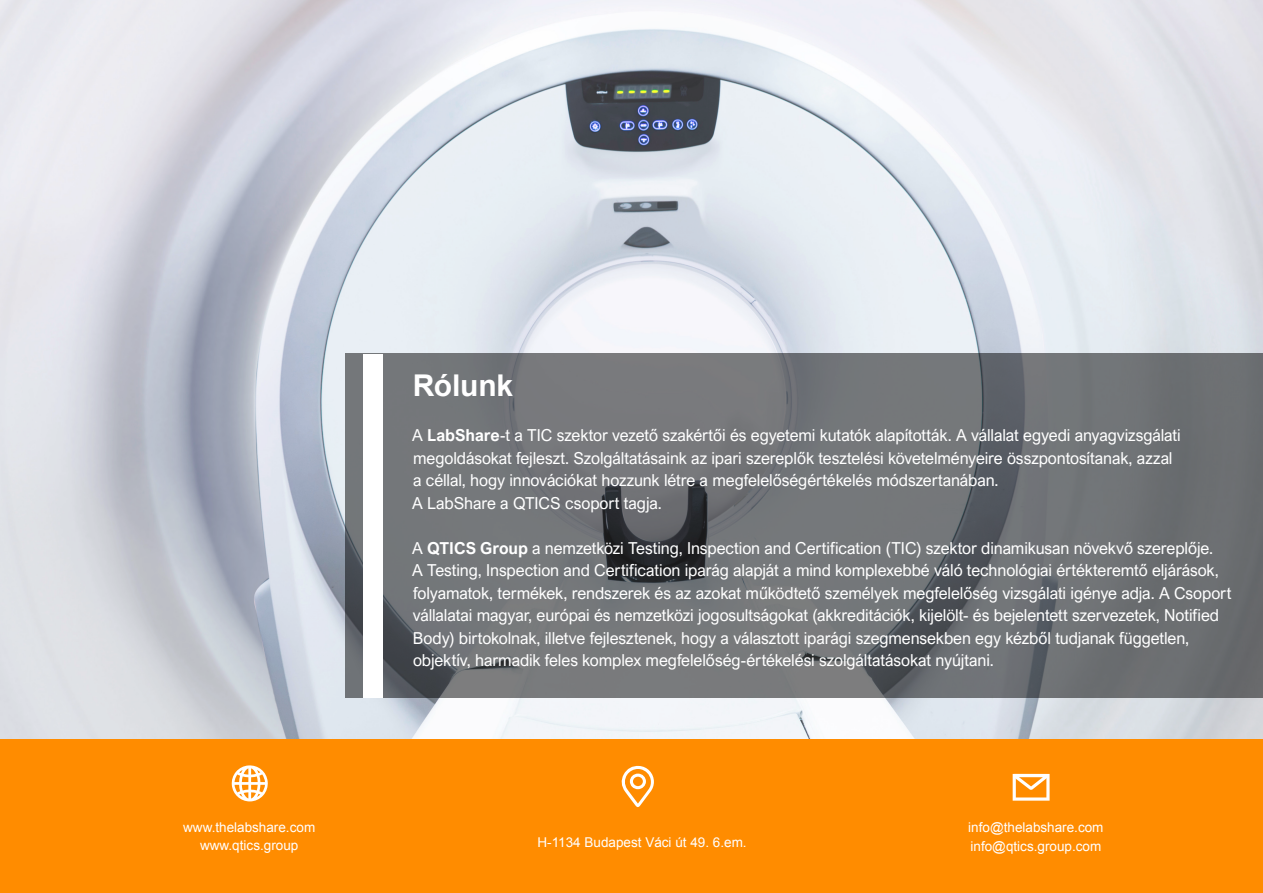
<style>
.page{position:relative;width:1263px;height:893px;background:#fff}
.page>*{position:absolute;margin:0;border:0;box-sizing:border-box;transform-origin:0 0}
.t1{font:700 30px "Arial";letter-spacing:-.005em;color:#fff}
.t2{font:16.5px/22.5px "Arial Nova";letter-spacing:-.005em;color:#fff}
.t3{font:13.5px "Arial";color:#fff}
.s1{font-weight:700}
</style>
<div class="page">
<img style="left:0;top:0;width:1263px;height:740px">
<div style="left:0;top:740px;width:1263px;height:153px;background:#ff8c00"></div>
<svg style="left:621px;top:766px;width:33px;height:41px"></svg>
<svg style="left:231px;top:765px;width:37px;height:36px"></svg>
<svg style="left:1013px;top:774px;width:36px;height:27px"></svg>
<svg style="left:346px;top:353px;width:917px;height:344px;background:#6e7074"></svg>
<div style="left:364px;top:354px;width:19px;height:343px;background:#fff"></div>
<p class="t1" style="left:413px;top:366px;width:102px">Rólunk</p>
<p class="t2" style="left:412px;top:424px;width:770px">A <span class="s1">LabShare</span>-t a TIC szektor vezető szakértői és egyetemi kutatók alapították. A vállalat egyedi anyagvizsgálati megoldásokat fejleszt. Szolgáltatásaink az ipari szereplők tesztelési követelményeire összpontosítanak, azzal a céllal, hogy innovációkat hozzunk létre a megfelelőségértékelés módszertanában.<br>A LabShare a QTICS csoport tagja.</p>
<p class="t2" style="left:412px;top:536px;width:821px">A <span class="s1">QTICS Group</span> a nemzetközi Testing, Inspection and Certification (TIC) szektor dinamikusan növekvő szereplője.<br>A Testing, Inspection and Certification iparág alapját a mind komplexebbé váló technológiai értékteremtő eljárások, folyamatok, termékek, rendszerek és az azokat működtető személyek megfelelőség vizsgálati igénye adja. A Csoport vállalatai magyar, európai és nemzetközi jogosultságokat (akkreditációk, kijelölt- és bejelentett szervezetek, Notified Body) birtokolnak, illetve fejlesztenek, hogy a választott iparági szegmensekben egy kézből tudjanak független, objektív, harmadik feles komplex megfelelőség-értékelési szolgáltatásokat nyújtani.</p>
<p class="t3" style="left:183px;top:818px;width:134px">www.thelabshare.com</p>
<p class="t3" style="left:968px;top:818px;width:137px">info@thelabshare.com</p>
<p class="t3" style="left:200px;top:837px;width:100px">www.qtics.group</p>
<p class="t3" style="left:970px;top:838px;width:132px">info@qtics.group.com</p>
<p class="t3" style="left:537px;top:833px;width:211px">H-1134 Budapest Váci út 49. 6.em.</p>
</div>
